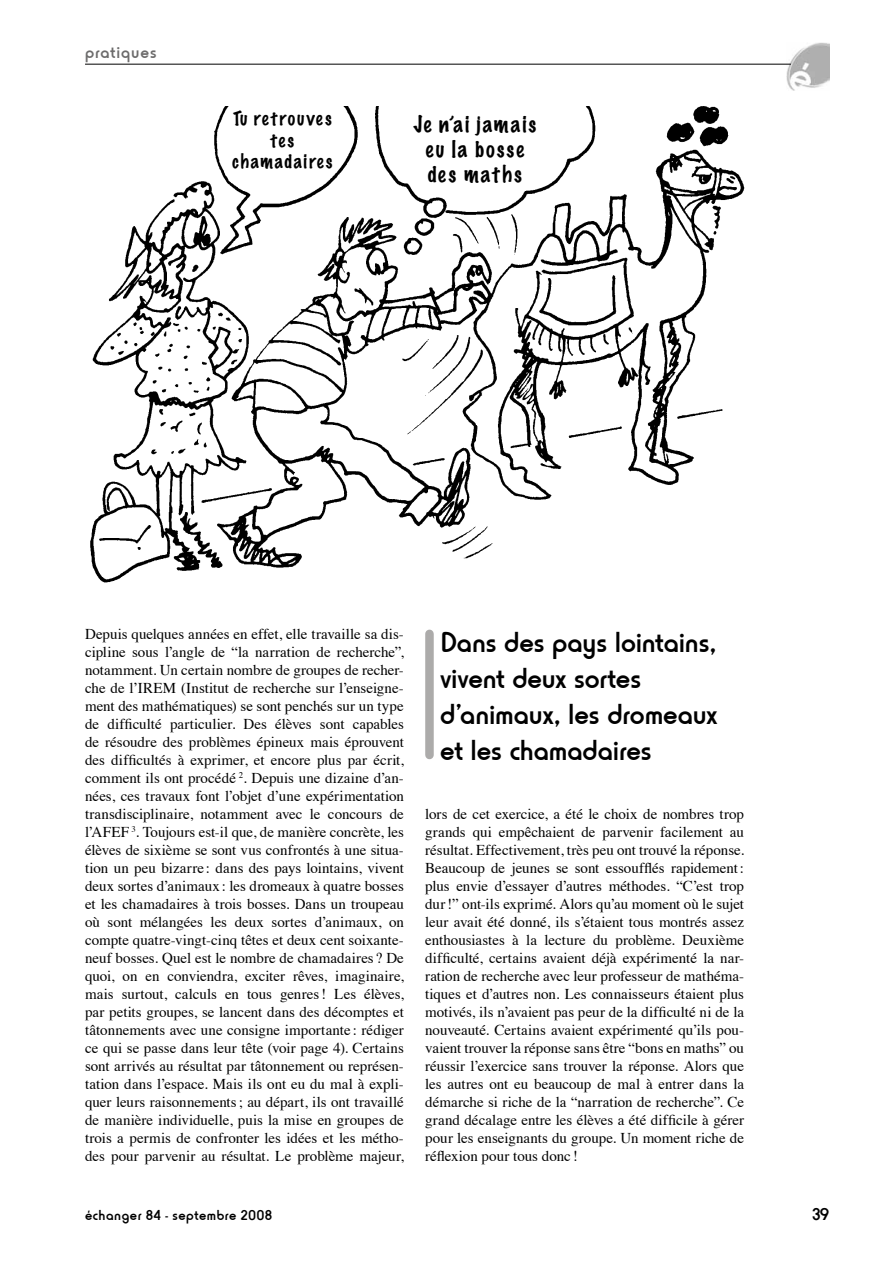
<style>
.page{position:relative;width:893px;height:1263px;background:#fff}
.page>*{position:absolute;margin:0;border:0;box-sizing:border-box;transform-origin:0 0}
.t1{font:500 30px/36px "Horatio D";letter-spacing:-.005em;color:#000}
.t2{font:100 21px/25.2px "Marker Felt";letter-spacing:.095em;color:#000;text-align:center}
.t3{font:100 18px/21.6px "Marker Felt";letter-spacing:.09em;color:#000;text-align:center}
.t4{font:500 18px "Horatio D";letter-spacing:.05em;color:#6d6c6c}
.t5{font:500 18px "Horatio D";color:#000}
.t6{font:15px/18px "Times";color:#000;text-align:justify}
.t7{font:500 15px "Horatio D";letter-spacing:.035em;color:#000}
</style>
<div class="page">
<img style="left:787px;top:43px;width:42px;height:48px">
<hr style="left:85px;top:64px;width:706px;height:1px;background:#000">
<img style="left:90px;top:106px;width:654px;height:477px">
<div style="left:425px;top:634px;width:9px;height:121px;background:#acabaa"></div>
<p class="t4" style="left:85px;top:42px;width:73px">pratiques</p>
<p class="t3" style="left:232px;top:106px;width:102px">Tu retrouves tes chamadaires</p>
<h2 class="t2" style="left:414px;top:110px;width:124px">Je n’ai jamais eu la bosse des maths</h2>
<p class="t6" style="left:85px;top:623px;width:320px">Depuis quelques années en effet, elle travaille sa dis&shy;cipline sous l’angle de “la narration de recherche”, notamment. Un certain nombre de groupes de recher&shy;che de l’IREM (Institut de recherche sur l’enseigne&shy;ment des mathématiques) se sont penchés sur un type de difficulté particulier. Des élèves sont capables de résoudre des problèmes épineux mais éprouvent des difficultés à exprimer, et encore plus par écrit, comment ils ont procédé <sup>2</sup>. Depuis une dizaine d’an&shy;nées, ces travaux font l’objet d’une expérimentation transdisciplinaire, notamment avec le concours de l’AFEF <sup>3</sup>. Toujours est-il que, de manière concrète, les élèves de sixième se sont vus confrontés à une situa&shy;tion un peu bizarre : dans des pays lointains, vivent deux sortes d’animaux : les dromeaux à quatre bosses et les chamadaires à trois bosses. Dans un troupeau où sont mélangées les deux sortes d’animaux, on compte quatre-vingt-cinq têtes et deux cent soixante&shy;neuf bosses. Quel est le nombre de chamadaires ? De quoi, on en conviendra, exciter rêves, imaginaire, mais surtout, calculs en tous genres! Les élèves, par petits groupes, se lancent dans des décomptes et tâtonnements avec une consigne importante : rédiger ce qui se passe dans leur tête (voir page 4). Certains sont arrivés au résultat par tâtonnement ou représen&shy;tation dans l’espace. Mais ils ont eu du mal à expli&shy;quer leurs raisonnements; au départ, ils ont travaillé de manière individuelle, puis la mise en groupes de trois a permis de confronter les idées et les métho&shy;des pour parvenir au résultat. Le problème majeur,</p>
<p class="t7" style="left:85px;top:1207px;width:188px">échanger 84 - septembre 2008</p>
<h1 class="t1" style="left:440px;top:624px;width:279px">Dans des pays lointains, vivent deux sortes d’animaux, les dromeaux et les chamadaires</h1>
<p class="t6" style="left:425px;top:803px;width:320px">lors de cet exercice, a été le choix de nombres trop grands qui empêchaient de parvenir facilement au résultat. Effectivement, très peu ont trouvé la réponse.<br>Beaucoup de jeunes se sont essoufflés rapidement: plus envie d’essayer d’autres méthodes. “C’est trop dur!” ont-ils exprimé. Alors qu’au moment où le sujet leur avait été donné, ils s’étaient tous montrés assez enthousiastes à la lecture du problème. Deuxième difficulté, certains avaient déjà expérimenté la nar&shy;ration de recherche avec leur professeur de mathéma&shy;tiques et d’autres non. Les connaisseurs étaient plus motivés, ils n’avaient pas peur de la difficulté ni de la nouveauté. Certains avaient expérimenté qu’ils pou&shy;vaient trouver la réponse sans être “bons en maths” ou réussir l’exercice sans trouver la réponse. Alors que les autres ont eu beaucoup de mal à entrer dans la démarche si riche de la “narration de recherche”. Ce grand décalage entre les élèves a été difficile à gérer pour les enseignants du groupe. Un moment riche de réflexion pour tous donc !</p>
<p class="t5" style="left:812px;top:1204px;width:18px">39</p>
</div>
